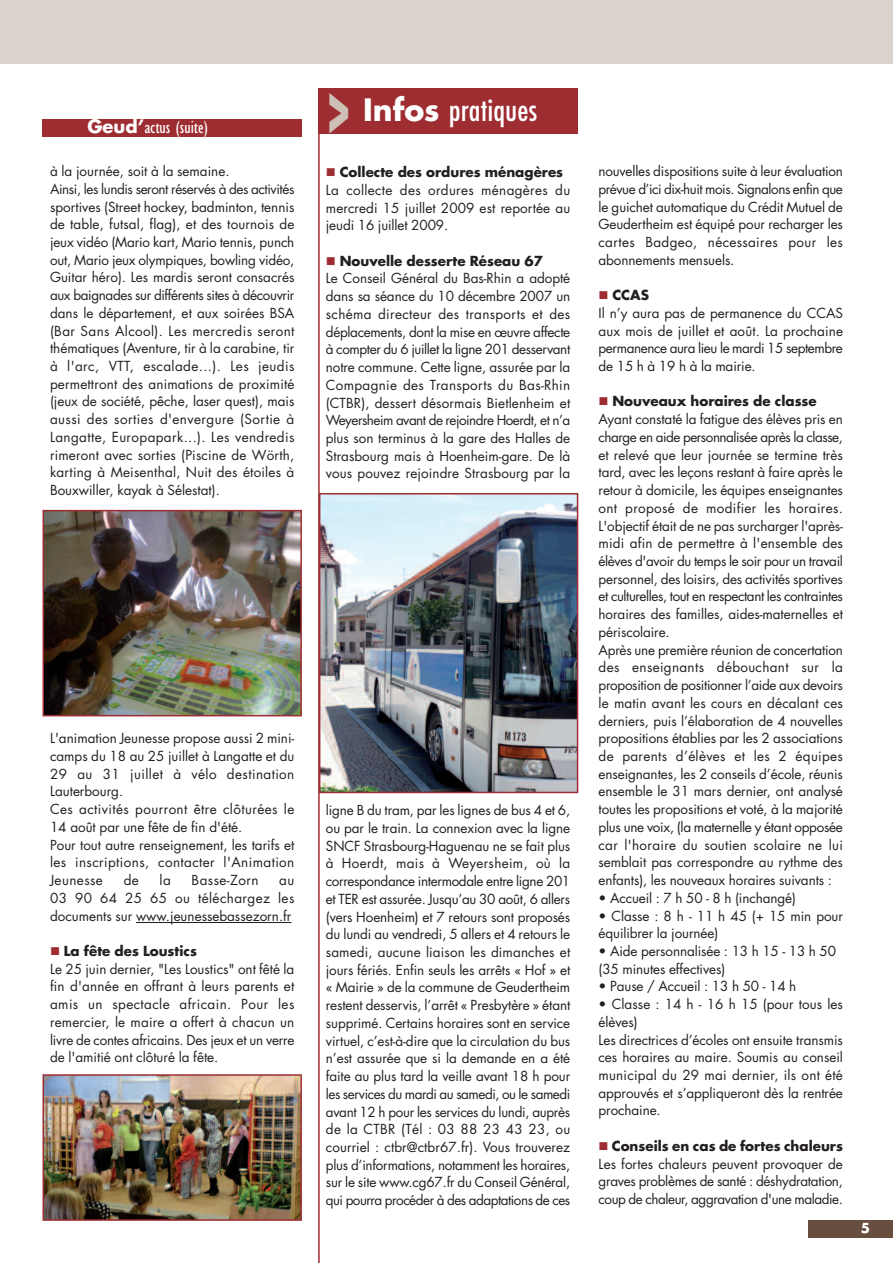
<style>
.page{position:relative;width:893px;height:1263px;background:#fff}
.page>*{position:absolute;margin:0;border:0;box-sizing:border-box;transform-origin:0 0}
.t1{font:800 90px "Dax";color:#cec0b6;scale:.5 1}
.t2{font:500 condensed 30px "Futura";color:#fff}
.t3{font:condensed 18px "Gill Sans";color:#fff}
.t4{font:13.5px/17.7px "Futura";letter-spacing:-.005em;color:#231f20;text-align:justify}
.t5{font:700 13.5px "Futura";color:#231f20}
.t6{font:13.5px "Futura";letter-spacing:.03em;color:#231f20}
.t7{font:700 13.5px "Futura";color:#fff}
.s1{font-family:"Futura";font-weight:700;font-stretch:normal}
.s2{font-weight:700;font-stretch:normal}
</style>
<div class="page">
<div style="left:0;top:0;width:893px;height:64px;background:#dcd2cd"></div>
<div style="left:43px;top:119px;width:259px;height:18px;background:#9e2d32"></div>
<hr style="left:136px;top:922px;width:155px;height:1px;background:#231f20">
<div style="left:318px;top:88px;width:260px;height:46px;background:#9e2d32"></div>
<div style="left:808px;top:1220px;width:85px;height:17px;background:#674e3f"></div>
<img style="left:46px;top:513px;width:253px;height:200px">
<div style="left:43px;top:510px;width:259px;height:206px;border:2px solid #9e2d32"></div>
<img style="left:46px;top:1077px;width:253px;height:141px">
<div style="left:43px;top:1074px;width:259px;height:147px;border:2px solid #9e2d32"></div>
<img style="left:322px;top:496px;width:253px;height:294px">
<div style="left:319px;top:493px;width:259px;height:300px;border:2px solid #9e2d32"></div>
<hr style="left:318px;top:133px;width:2px;height:1130px;background:#9e2d32">
<h3 class="t3" style="left:87px;top:121px;width:122px"><span class="s1">Geud’</span>actus (suite)</h3>
<p class="t4" style="left:50px;top:163px;width:246px;text-align:left">à la journée, soit à la semaine.<br>Ainsi, les lundis seront réservés à des activités sportives (Street hockey, badminton, tennis de table, futsal, flag), et des tournois de jeux vidéo (Mario kart, Mario tennis, punch out, Mario jeux olympiques, bowling vidéo, Guitar héro). Les mardis seront consacrés aux baignades sur différents sites à découvrir dans le département, et aux soirées BSA (Bar Sans Alcool). Les mercredis seront thématiques (Aventure, tir à la carabine, tir à l'arc, VTT, escalade...). Les jeudis permettront des animations de proximité (jeux de société, pêche, laser quest), mais aussi des sorties d'envergure (Sortie à Langatte, Europapark...). Les vendredis rimeront avec sorties (Piscine de Wörth, karting à Meisenthal, Nuit des étoiles à Bouxwiller, kayak à Sélestat).</p>
<p class="t4" style="left:50px;top:731px;width:246px;text-align:left">L'animation Jeunesse propose aussi 2 mini&shy;camps du 18 au 25 juillet à Langatte et du 29 au 31 juillet à vélo destination Lauterbourg.<br>Ces activités pourront être clôturées le 14 août par une fête de fin d'été.<br>Pour tout autre renseignement, les tarifs et les inscriptions, contacter l'Animation Jeunesse</p>
<p class="t4" style="left:124px;top:872px;width:17px">de</p>
<p class="t4" style="left:160px;top:872px;width:13px">la</p>
<p class="t6" style="left:192px;top:874px;width:68px">Basse-Zorn</p>
<p class="t4" style="left:50px;top:872px;width:246px;text-indent:229px">au 03 90 64 25 65 ou téléchargez les documents sur www.jeunessebassezorn.fr</p>
<p class="t5" style="left:64px;top:945px;width:135px">La fête des Loustics</p>
<p class="t4" style="left:50px;top:961px;width:246px">Le 25 juin dernier, "Les Loustics" ont fêté la fin d'année en offrant à leurs parents et amis un spectacle africain. Pour les remercier, le maire a offert à chacun un livre de contes africains. Des jeux et un verre de l'amitié ont clôturé la fête.</p>
<h1 class="t1" style="left:326px;top:72px;width:54px">&gt;</h1>
<h2 class="t2" style="left:363px;top:93px;width:175px"><span class="s2">Infos</span> pratiques</h2>
<p class="t5" style="left:340px;top:166px;width:225px">Collecte des ordures ménagères</p>
<p class="t4" style="left:326px;top:182px;width:246px">La collecte des ordures ménagères du mercredi 15 juillet 2009 est reportée au jeudi 16 juillet 2009.</p>
<p class="t5" style="left:340px;top:255px;width:205px">Nouvelle desserte Réseau 67</p>
<p class="t4" style="left:326px;top:271px;width:246px">Le Conseil Général du Bas-Rhin a adopté dans sa séance du 10 décembre 2007 un schéma directeur des transports et des déplacements, dont la mise en œuvre affecte à compter du 6 juillet la ligne 201 desservant notre commune. Cette ligne, assurée par la Compagnie des Transports du Bas-Rhin (CTBR), dessert désormais Bietlenheim et Weyersheim avant de rejoindre Hoerdt, et n’a plus son terminus à la gare des Halles de Strasbourg mais à Hoenheim-gare. De là vous pouvez rejoindre Strasbourg par la</p>
<p class="t4" style="left:326px;top:802px;width:246px">ligne B du tram, par les lignes de bus 4 et 6, ou par le train. La connexion avec la ligne SNCF Strasbourg-Haguenau ne se fait plus à Hoerdt, mais à Weyersheim, où la correspondance intermodale entre ligne 201 et TER est assurée. Jusqu’au 30 août, 6 allers (vers Hoenheim) et 7 retours sont proposés du lundi au vendredi, 5 allers et 4 retours le samedi, aucune liaison les dimanches et jours fériés. Enfin seuls les arrêts « Hof » et « Mairie » de la commune de Geudertheim restent desservis, l’arrêt « Presbytère » étant supprimé. Certains horaires sont en service virtuel, c’est-à-dire que la circulation du bus n’est assurée que si la demande en a été faite au plus tard la veille avant 18 h pour les services du mardi au samedi, ou le samedi avant 12 h pour les services du lundi, auprès de la CTBR (Tél : 03 88 23 43 23, ou courriel : ctbr@ctbr67.fr). Vous trouverez plus d’informations, notamment les horaires, sur le site www.cg67.fr du Conseil Général, qui pourra procéder à des adaptations de ces</p>
<p class="t4" style="left:599px;top:163px;width:246px">nouvelles dispositions suite à leur évaluation prévue d’ici dix-huit mois. Signalons enfin que le guichet automatique du Crédit Mutuel de Geudertheim est équipé pour recharger les cartes Badgeo, nécessaires pour les abonnements mensuels.</p>
<p class="t5" style="left:612px;top:289px;width:38px">CCAS</p>
<p class="t4" style="left:599px;top:305px;width:246px">Il n’y aura pas de permanence du CCAS aux mois de juillet et août. La prochaine permanence aura lieu le mardi 15 septembre de 15 h à 19 h à la mairie.</p>
<p class="t5" style="left:612px;top:395px;width:206px">Nouveaux horaires de classe</p>
<p class="t4" style="left:599px;top:411px;width:246px;text-align:left">Ayant constaté la fatigue des élèves pris en charge en aide personnalisée après la classe, et relevé que leur journée se termine très tard, avec les leçons restant à faire après le retour à domicile, les équipes enseignantes ont proposé de modifier les horaires.<br>L'objectif était de ne pas surcharger l'après&shy;midi afin de permettre à l'ensemble des élèves d'avoir du temps le soir pour un travail personnel, des loisirs, des activités sportives et culturelles, tout en respectant les contraintes horaires des familles, aides-maternelles et périscolaire.<br>Après une première réunion de concertation des enseignants débouchant sur la proposition de positionner l’aide aux devoirs le matin avant les cours en décalant ces derniers, puis l’élaboration de 4 nouvelles propositions établies par les 2 associations de parents d’élèves et les 2 équipes enseignantes, les 2 conseils d’école, réunis ensemble le 31 mars dernier, ont analysé toutes les propositions et voté, à la majorité plus une voix, (la maternelle y étant opposée car l'horaire du soutien scolaire ne lui semblait pas correspondre au rythme des enfants), les nouveaux horaires suivants :</p>
<p class="t4" style="left:599px;top:890px;width:199px">• Accueil : 7 h 50 - 8 h (inchangé)</p>
<p class="t4" style="left:599px;top:908px;width:246px">• Classe : 8 h - 11 h 45 (+ 15 min pour équilibrer la journée)</p>
<p class="t4" style="left:599px;top:943px;width:239px">• Aide personnalisée : 13 h 15 - 13 h 50 (35 minutes effectives)</p>
<p class="t4" style="left:599px;top:979px;width:199px">• Pause / Accueil : 13 h 50 - 14 h</p>
<p class="t4" style="left:599px;top:996px;width:246px;text-align:left">• Classe : 14 h - 16 h 15 (pour tous les élèves)<br>Les directrices d’écoles ont ensuite transmis ces horaires au maire. Soumis au conseil municipal du 29 mai dernier, ils ont été approuvés et s’appliqueront dès la rentrée prochaine.</p>
<p class="t5" style="left:612px;top:1140px;width:233px">Conseils en cas de fortes chaleurs</p>
<p class="t4" style="left:599px;top:1156px;width:246px">Les fortes chaleurs peuvent provoquer de graves problèmes de santé : déshydratation, coup de chaleur, aggravation d'une maladie.</p>
<p class="t7" style="left:861px;top:1221px;width:11px">5</p>
</div>
